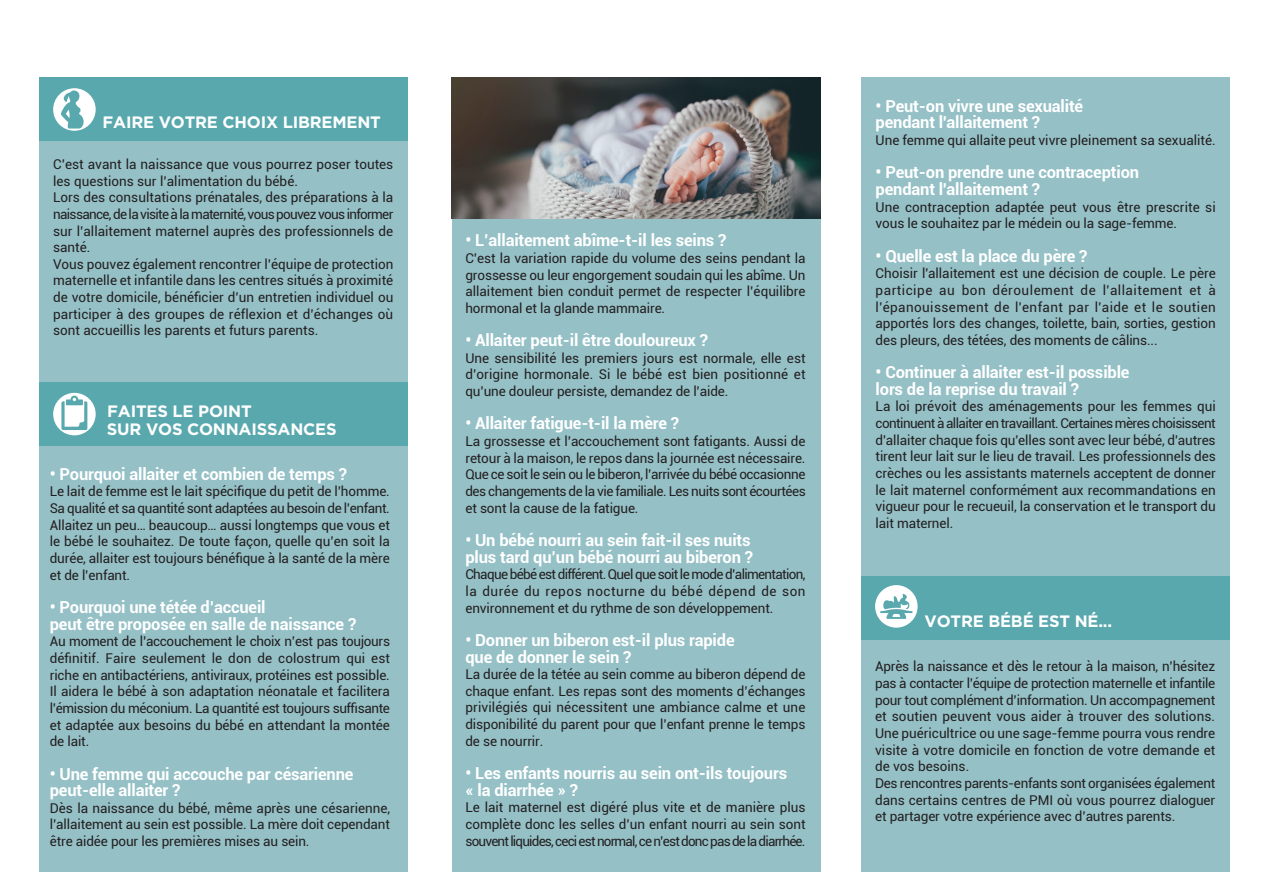
<style>
.page{position:relative;width:1263px;height:893px;background:#fff}
.page>*{position:absolute;margin:0;border:0;box-sizing:border-box;transform-origin:0 0}
.t1{font:700 16.5px/16.6px "Roboto";letter-spacing:-.01em;color:#fff}
.t2{font:700 16.5px/18px "Gotham";letter-spacing:-.01em;color:#fff}
.t3{font:13.5px/16.6px "Roboto";letter-spacing:-.005em;color:#231f20;text-align:justify}
</style>
<div class="page">
<div style="left:861px;top:78px;width:369px;height:794px;background:#94c0c6"></div>
<div style="left:39px;top:116px;width:369px;height:756px;background:#94c0c6"></div>
<div style="left:39px;top:78px;width:369px;height:63px;background:#59a8ae"></div>
<div style="left:39px;top:382px;width:369px;height:63px;background:#59a8ae"></div>
<div style="left:452px;top:78px;width:368px;height:794px;background:#94c0c6"></div>
<div style="left:861px;top:576px;width:369px;height:63px;background:#59a8ae"></div>
<div style="left:53px;top:88px;width:43px;height:43px;background:#fff;border-radius:50%"></div>
<div style="left:875px;top:585px;width:43px;height:43px;background:#fff;border-radius:50%"></div>
<div style="left:53px;top:393px;width:43px;height:42px;background:#fff;border-radius:50%"></div>
<svg style="left:61px;top:88px;width:25px;height:41px"></svg>
<svg style="left:61px;top:396px;width:26px;height:34px"></svg>
<svg style="left:880px;top:592px;width:32px;height:27px"></svg>
<img style="left:452px;top:78px;width:368px;height:140px">
<p class="t2" style="left:103px;top:113px;width:280px">FAIRE VOTRE CHOIX LIBREMENT</p>
<p class="t3" style="left:53px;top:155px;width:342px;text-align:left">C’est avant la naissance que vous pourrez poser toutes les questions sur l’alimentation du bébé.<br>Lors des consultations prénatales, des préparations à la naissance, de la visite à la maternité, vous pouvez vous informer sur l’allaitement maternel auprès des professionnels de santé.<br>Vous pouvez également rencontrer l’équipe de protection maternelle et infantile dans les centres situés à proximité de votre domicile, bénéficier d’un entretien individuel ou participer à des groupes de réflexion et d’échanges où sont accueillis les parents et futurs parents.</p>
<p class="t2" style="left:107px;top:401px;width:231px">FAITES LE POINT<br>SUR VOS CONNAISSANCES</p>
<p class="t1" style="left:50px;top:465px;width:299px">• Pourquoi allaiter et combien de temps ?</p>
<p class="t3" style="left:50px;top:483px;width:342px">Le lait de femme est le lait spécifique du petit de l’homme.<br>Sa qualité et sa quantité sont adaptées au besoin de l’enfant.<br>Allaitez un peu… beaucoup… aussi longtemps que vous et le bébé le souhaitez. De toute façon, quelle qu’en soit la durée, allaiter est toujours bénéfique à la santé de la mère et de l’enfant.</p>
<p class="t1" style="left:50px;top:598px;width:308px">• Pourquoi une tétée d’accueil<br>peut être proposée en salle de naissance ?</p>
<p class="t3" style="left:50px;top:633px;width:342px">Au moment de l’accouchement le choix n’est pas toujours définitif. Faire seulement le don de colostrum qui est riche en antibactériens, antiviraux, protéines est possible.<br>Il aidera le bébé à son adaptation néonatale et facilitera l’émission du méconium. La quantité est toujours suffisante et adaptée aux besoins du bébé en attendant la montée de lait.</p>
<p class="t1" style="left:50px;top:765px;width:305px">• Une femme qui accouche par césarienne peut-elle allaiter ?</p>
<p class="t3" style="left:50px;top:799px;width:342px">Dès la naissance du bébé, même après une césarienne, l’allaitement au sein est possible. La mère doit cependant être aidée pour les premières mises au sein.</p>
<p class="t1" style="left:465px;top:231px;width:262px">• L’allaitement abîme-t-il les seins ?</p>
<p class="t3" style="left:465px;top:249px;width:342px">C’est la variation rapide du volume des seins pendant la grossesse ou leur engorgement soudain qui les abîme. Un allaitement bien conduit permet de respecter l’équilibre hormonal et la glande mammaire.</p>
<p class="t1" style="left:465px;top:331px;width:244px">• Allaiter peut-il être douloureux ?</p>
<p class="t3" style="left:465px;top:349px;width:342px">Une sensibilité les premiers jours est normale, elle est d’origine hormonale. Si le bébé est bien positionné et qu’une douleur persiste, demandez de l’aide.</p>
<p class="t1" style="left:465px;top:415px;width:215px">• Allaiter fatigue-t-il la mère ?</p>
<p class="t3" style="left:465px;top:432px;width:342px">La grossesse et l’accouchement sont fatigants. Aussi de retour à la maison, le repos dans la journée est nécessaire.<br>Que ce soit le sein ou le biberon, l’arrivée du bébé occasionne des changements de la vie familiale. Les nuits sont écourtées et sont la cause de la fatigue.</p>
<p class="t1" style="left:465px;top:531px;width:289px">• Un bébé nourri au sein fait-il ses nuits plus tard qu’un bébé nourri au biberon ?</p>
<p class="t3" style="left:465px;top:566px;width:342px">Chaque bébé est différent. Quel que soit le mode d’alimentation, la durée du repos nocturne du bébé dépend de son environnement et du rythme de son développement.</p>
<p class="t1" style="left:465px;top:631px;width:271px">• Donner un biberon est-il plus rapide que de donner le sein ?</p>
<p class="t3" style="left:465px;top:666px;width:342px">La durée de la tétée au sein comme au biberon dépend de chaque enfant. Les repas sont des moments d’échanges privilégiés qui nécessitent une ambiance calme et une disponibilité du parent pour que l’enfant prenne le temps de se nourrir.</p>
<p class="t1" style="left:465px;top:764px;width:323px">• Les enfants nourris au sein ont-ils toujours « la diarrhée » ?</p>
<p class="t3" style="left:465px;top:799px;width:342px">Le lait maternel est digéré plus vite et de manière plus complète donc les selles d’un enfant nourri au sein sont souvent liquides, ceci est normal, ce n’est donc pas de la diarrhée.</p>
<p class="t1" style="left:876px;top:97px;width:209px">• Peut-on vivre une sexualité pendant l'allaitement ?</p>
<p class="t3" style="left:876px;top:131px;width:342px">Une femme qui allaite peut vivre pleinement sa sexualité.</p>
<p class="t1" style="left:876px;top:163px;width:265px">• Peut-on prendre une contraception pendant l'allaitement ?</p>
<p class="t3" style="left:876px;top:198px;width:342px">Une contraception adaptée peut vous être prescrite si vous le souhaitez par le médein ou la sage-femme.</p>
<p class="t1" style="left:876px;top:247px;width:213px">• Quelle est la place du père ?</p>
<p class="t3" style="left:876px;top:265px;width:342px">Choisir l'allaitement est une décision de couple. Le père participe au bon déroulement de l'allaitement et à l'épanouissement de l'enfant par l'aide et le soutien apportés lors des changes, toilette, bain, sorties, gestion des pleurs, des tétées, des moments de câlins...</p>
<p class="t1" style="left:876px;top:363px;width:255px">• Continuer à allaiter est-il possible lors de la reprise du travail ?</p>
<p class="t3" style="left:876px;top:398px;width:342px">La loi prévoit des aménagements pour les femmes qui continuent à allaiter en travaillant. Certaines mères choisissent d'allaiter chaque fois qu'elles sont avec leur bébé, d'autres tirent leur lait sur le lieu de travail. Les professionnels des crèches ou les assistants maternels acceptent de donner le lait maternel conformément aux recommandations en vigueur pour le recueuil, la conservation et le transport du lait maternel.</p>
<p class="t2" style="left:924px;top:611px;width:189px">VOTRE BÉBÉ EST NÉ...</p>
<p class="t3" style="left:875px;top:658px;width:342px;text-align:left">Après la naissance et dès le retour à la maison, n’hésitez pas à contacter l’équipe de protection maternelle et infantile pour tout complément d’information. Un accompagnement et soutien peuvent vous aider à trouver des solutions.<br>Une puéricultrice ou une sage-femme pourra vous rendre visite à votre domicile en fonction de votre demande et de vos besoins.<br>Des rencontres parents-enfants sont organisées également dans certains centres de PMI où vous pourrez dialoguer et partager votre expérience avec d’autres parents.</p>
</div>
